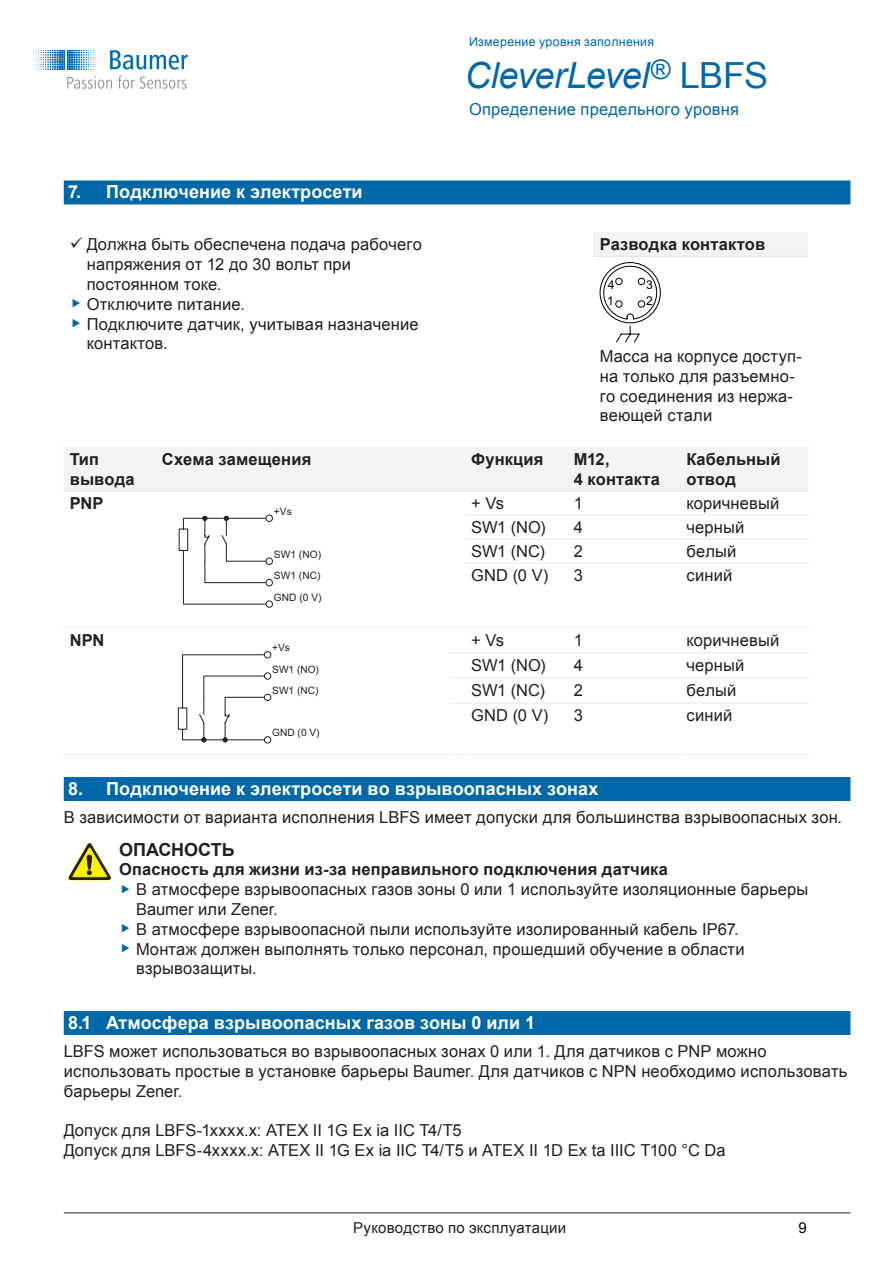
<style>
.page{position:relative;width:893px;height:1263px;background:#fff}
.page>*{position:absolute;margin:0;border:0;box-sizing:border-box;transform-origin:0 0}
.t1{font:italic 36px "Arial";letter-spacing:-.015em;color:#0068a9}
.t2{font:700 18px "Arial";letter-spacing:.005em;color:#fff}
.t3{font:700 18px "Arial";letter-spacing:-.005em;color:#231f20}
.t4{font:16.5px/19.8px "Arial";letter-spacing:.01em;color:#231f20}
.t5{font:700 16.5px/19.8px "Arial";letter-spacing:.01em;color:#231f20}
.t6{font:16.5px "Arial";letter-spacing:.01em;color:#0068a9}
.t7{font:15px "Arial";letter-spacing:.015em;color:#231f20}
.t8{font:15px "Arial";color:#000}
.t9{font:12.3px "Arial";letter-spacing:.02em;color:#0068a9}
.t10{font:12.15px "Arial";color:#000}
.t11{font:10.2px/21.5px "Arial";color:#231f20}
.s1{font-style:normal}
</style>
<div class="page">
<svg style="left:110px;top:50px;width:78px;height:20px"></svg>
<svg style="left:35px;top:50px;width:64px;height:20px"></svg>
<svg style="left:67px;top:76px;width:45px;height:13px"></svg>
<svg style="left:118px;top:76px;width:69px;height:13px"></svg>
<div style="left:64px;top:180px;width:786px;height:24px;background:#0068a9"></div>
<div style="left:64px;top:777px;width:786px;height:24px;background:#0068a9"></div>
<div style="left:64px;top:1011px;width:786px;height:24px;background:#0068a9"></div>
<div style="left:594px;top:232px;width:214px;height:24px;background:#f2f3f4"></div>
<hr style="left:594px;top:256px;width:214px;height:1px;background:#e6e7e9">
<svg style="left:600px;top:262px;width:60px;height:80px"></svg>
<hr style="left:64px;top:754px;width:92px;height:1px;background:#e6e7e9">
<hr style="left:156px;top:754px;width:293px;height:1px;background:#e6e7e9">
<div style="left:64px;top:447px;width:744px;height:45px;background:#f2f3f4"></div>
<hr style="left:465px;top:491px;width:103px;height:1px;background:#e6e7e9">
<hr style="left:568px;top:491px;width:112px;height:1px;background:#e6e7e9">
<hr style="left:680px;top:491px;width:128px;height:1px;background:#e6e7e9">
<hr style="left:465px;top:515px;width:103px;height:1px;background:#e6e7e9">
<hr style="left:568px;top:515px;width:112px;height:1px;background:#e6e7e9">
<hr style="left:680px;top:515px;width:128px;height:1px;background:#e6e7e9">
<hr style="left:465px;top:539px;width:103px;height:1px;background:#e6e7e9">
<hr style="left:568px;top:539px;width:112px;height:1px;background:#e6e7e9">
<hr style="left:680px;top:539px;width:128px;height:1px;background:#e6e7e9">
<hr style="left:465px;top:563px;width:103px;height:1px;background:#e6e7e9">
<hr style="left:568px;top:563px;width:112px;height:1px;background:#e6e7e9">
<hr style="left:680px;top:563px;width:128px;height:1px;background:#e6e7e9">
<hr style="left:64px;top:627px;width:92px;height:1px;background:#e6e7e9">
<hr style="left:156px;top:627px;width:293px;height:1px;background:#e6e7e9">
<svg style="left:449px;top:627px;width:16px;height:1px"></svg>
<hr style="left:465px;top:627px;width:103px;height:1px;background:#e6e7e9">
<hr style="left:568px;top:627px;width:112px;height:1px;background:#e6e7e9">
<hr style="left:680px;top:627px;width:128px;height:1px;background:#e6e7e9">
<svg style="left:449px;top:652px;width:16px;height:1px"></svg>
<hr style="left:465px;top:652px;width:103px;height:1px;background:#e6e7e9">
<hr style="left:568px;top:652px;width:112px;height:1px;background:#e6e7e9">
<hr style="left:680px;top:652px;width:128px;height:1px;background:#e6e7e9">
<svg style="left:450px;top:677px;width:15px;height:1px"></svg>
<hr style="left:465px;top:677px;width:103px;height:1px;background:#e6e7e9">
<hr style="left:568px;top:677px;width:112px;height:1px;background:#e6e7e9">
<hr style="left:680px;top:677px;width:128px;height:1px;background:#e6e7e9">
<svg style="left:449px;top:703px;width:16px;height:1px"></svg>
<hr style="left:465px;top:703px;width:103px;height:1px;background:#e6e7e9">
<hr style="left:568px;top:703px;width:112px;height:1px;background:#e6e7e9">
<hr style="left:680px;top:703px;width:128px;height:1px;background:#e6e7e9">
<svg style="left:449px;top:754px;width:16px;height:1px"></svg>
<hr style="left:465px;top:754px;width:103px;height:1px;background:#e6e7e9">
<hr style="left:568px;top:754px;width:112px;height:1px;background:#e6e7e9">
<hr style="left:680px;top:754px;width:128px;height:1px;background:#e6e7e9">
<div style="left:266px;top:579px;width:7px;height:7px;border:1px solid #231f20;border-radius:50%"></div>
<div style="left:266px;top:600px;width:7px;height:8px;border:1px solid #231f20;border-radius:50%"></div>
<div style="left:266px;top:515px;width:7px;height:7px;border:1px solid #231f20;border-radius:50%"></div>
<svg style="left:178px;top:515px;width:94px;height:92px"></svg>
<div style="left:266px;top:557px;width:7px;height:8px;border:1px solid #231f20;border-radius:50%"></div>
<hr style="left:226px;top:561px;width:40px;height:1px;background:#231f20">
<div style="left:264px;top:694px;width:7px;height:7px;border:1px solid #231f20;border-radius:50%"></div>
<div style="left:264px;top:736px;width:7px;height:7px;border:1px solid #231f20;border-radius:50%"></div>
<div style="left:264px;top:651px;width:7px;height:7px;border:1px solid #231f20;border-radius:50%"></div>
<div style="left:264px;top:672px;width:7px;height:8px;border:1px solid #231f20;border-radius:50%"></div>
<svg style="left:177px;top:654px;width:88px;height:89px"></svg>
<svg style="left:68px;top:843px;width:43px;height:37px"></svg>
<hr style="left:64px;top:1212px;width:786px;height:1px;background:#231f20">
<p class="t9" style="left:469px;top:34px;width:187px">Измерение уровня заполнения</p>
<h1 class="t1" style="left:465px;top:52px;width:305px">CleverLevel<sup>®</sup> <span class="s1">LBFS</span></h1>
<p class="t6" style="left:469px;top:99px;width:271px">Определение предельного уровня</p>
<p class="t2" style="left:68px;top:180px;width:296px">7. Подключение к электросети</p>
<p class="t4" style="left:87px;top:235px;width:337px">Должна быть обеспечена подача рабочего напряжения от 12 до 30 вольт при постоянном токе.<br>Отключите питание.<br>Подключите датчик, учитывая назначение контактов.</p>
<p class="t5" style="left:600px;top:235px;width:167px">Разводка контактов</p>
<p class="t10" style="left:608px;top:277px;width:8px">4</p>
<p class="t10" style="left:646px;top:277px;width:8px">3</p>
<p class="t10" style="left:607px;top:293px;width:8px">1</p>
<p class="t10" style="left:646px;top:293px;width:8px">2</p>
<p class="t4" style="left:600px;top:346px;width:204px">Масса на корпусе доступ&shy;на только для разъемно&shy;го соединения из нержа&shy;веющей стали</p>
<p class="t5" style="left:70px;top:450px;width:66px">Тип вывода</p>
<p class="t5" style="left:162px;top:450px;width:151px">Схема замещения</p>
<p class="t5" style="left:471px;top:450px;width:74px">Функция</p>
<p class="t5" style="left:574px;top:450px;width:88px">M12,<br>4 контакта</p>
<p class="t5" style="left:686px;top:450px;width:96px">Кабельный отвод</p>
<p class="t5" style="left:70px;top:494px;width:35px">PNP</p>
<p class="t4" style="left:471px;top:493px;width:34px">+ Vs</p>
<p class="t4" style="left:574px;top:493px;width:11px">1</p>
<p class="t4" style="left:686px;top:493px;width:94px">коричневый</p>
<p class="t4" style="left:471px;top:517px;width:76px">SW1 (NO)</p>
<p class="t4" style="left:574px;top:517px;width:11px">4</p>
<p class="t4" style="left:686px;top:517px;width:59px">черный</p>
<p class="t4" style="left:471px;top:541px;width:75px">SW1 (NC)</p>
<p class="t4" style="left:574px;top:541px;width:11px">2</p>
<p class="t4" style="left:686px;top:541px;width:51px">белый</p>
<p class="t4" style="left:471px;top:566px;width:79px">GND (0 V)</p>
<p class="t4" style="left:574px;top:566px;width:11px">3</p>
<p class="t4" style="left:686px;top:566px;width:47px">синий</p>
<p class="t11" style="left:274px;top:500px;width:19px">+Vs</p>
<p class="t11" style="left:274px;top:543px;width:49px">SW1 (NO)</p>
<p class="t11" style="left:274px;top:565px;width:49px">SW1 (NC)<br>GND (0 V)</p>
<p class="t5" style="left:70px;top:630px;width:36px">NPN</p>
<p class="t11" style="left:272px;top:637px;width:48px">+Vs<br>SW1 (NO)</p>
<p class="t11" style="left:272px;top:679px;width:48px">SW1 (NC)</p>
<p class="t11" style="left:272px;top:722px;width:49px">GND (0 V)</p>
<p class="t4" style="left:471px;top:630px;width:34px">+ Vs</p>
<p class="t4" style="left:574px;top:630px;width:11px">1</p>
<p class="t4" style="left:686px;top:630px;width:94px">коричневый</p>
<p class="t4" style="left:471px;top:655px;width:76px">SW1 (NO)</p>
<p class="t4" style="left:574px;top:655px;width:11px">4</p>
<p class="t4" style="left:686px;top:655px;width:59px">черный</p>
<p class="t4" style="left:471px;top:680px;width:75px">SW1 (NC)</p>
<p class="t4" style="left:574px;top:680px;width:11px">2</p>
<p class="t4" style="left:686px;top:680px;width:51px">белый</p>
<p class="t4" style="left:471px;top:705px;width:79px">GND (0 V)</p>
<p class="t4" style="left:574px;top:705px;width:11px">3</p>
<p class="t4" style="left:686px;top:705px;width:47px">синий</p>
<p class="t2" style="left:68px;top:776px;width:532px">8. Подключение к электросети во взрывоопасных зонах</p>
<p class="t4" style="left:64px;top:807px;width:780px">В зависимости от варианта исполнения LBFS имеет допуски для большинства взрывоопасных зон.</p>
<p class="t3" style="left:119px;top:838px;width:117px">ОПАСНОСТЬ</p>
<p class="t5" style="left:119px;top:860px;width:550px">Опасность для жизни из-за неправильного подключения датчика</p>
<p class="t4" style="left:136px;top:880px;width:674px">В атмосфере взрывоопасных газов зоны 0 или 1 используйте изоляционные барьеры Baumer или Zener.<br>В атмосфере взрывоопасной пыли используйте изолированный кабель IP67.<br>Монтаж должен выполнять только персонал, прошедший обучение в области взрывозащиты.</p>
<p class="t2" style="left:68px;top:1010px;width:469px">8.1 Атмосфера взрывоопасных газов зоны 0 или 1</p>
<p class="t4" style="left:64px;top:1041px;width:785px">LBFS может использоваться во взрывоопасных зонах 0 или 1. Для датчиков с PNP можно использовать простые в установке барьеры Baumer. Для датчиков с NPN необходимо использовать барьеры Zener.</p>
<p class="t4" style="left:64px;top:1120px;width:663px">Допуск для LBFS-1xxxx.x: ATEX II 1G Ex ia IIC T4/T5<br>Допуск для LBFS-4xxxx.x: ATEX II 1G Ex ia IIC T4/T5 и ATEX II 1D Ex ta IIIC T100 °C Da</p>
<p class="t7" style="left:353px;top:1218px;width:214px">Руководство по эксплуатации</p>
<p class="t8" style="left:799px;top:1218px;width:10px">9</p>
</div>
